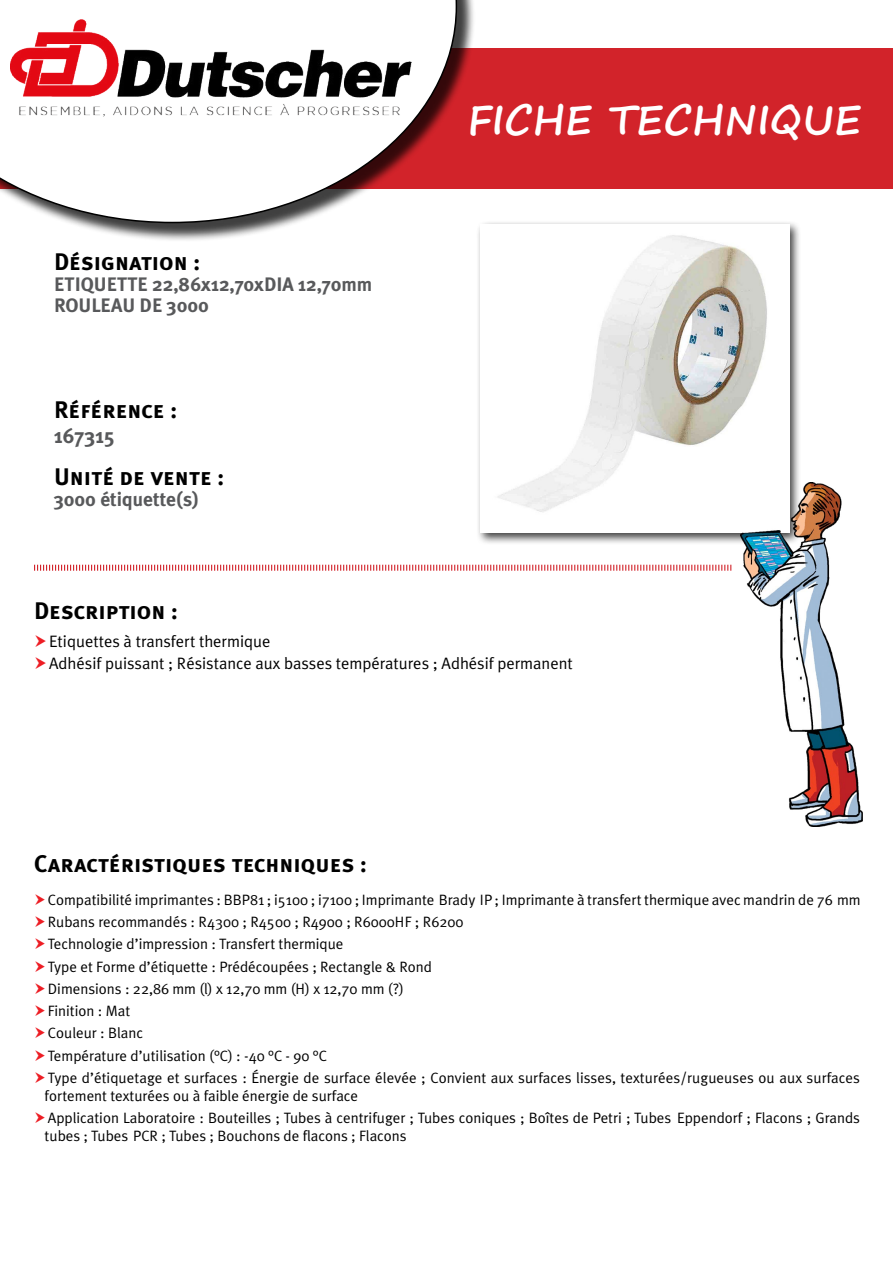
<style>
.page{position:relative;width:893px;height:1263px;background:#fff}
.page>*{position:absolute;margin:0;border:0;box-sizing:border-box;transform-origin:0 0}
.t1{font:700 40.5px "Segoe Print";color:#fff}
.t2{font:24px "Meta Plus Bold Caps";color:#000}
.t3{font:700 21px "Meta Plus";color:#58595b}
.t4{font:700 19.5px/21px "Meta Plus";color:#58595b}
.t5{font:16.5px/22.2px "Meta Plus Normal";color:#000}
.t6{font:15px/22.2px "Meta Plus Normal";color:#000}
</style>
<div class="page">
<div style="left:0;top:49px;width:893px;height:140px;background:#d2232a"></div>
<div style="left:0;top:0;width:475px;height:242px;background:#000;opacity:.75"></div>
<svg style="left:0;top:0;width:457px;height:223px"></svg>
<div style="left:476px;top:220px;width:326px;height:325px;background:#000;opacity:.75"></div>
<img style="left:480px;top:224px;width:309px;height:309px">
<svg style="left:34px;top:564px;width:698px;height:7px"></svg>
<img style="left:741px;top:483px;width:121px;height:343px">
<h2 class="t2" style="left:54px;top:248px;width:148px">Désignation :</h2>
<h3 class="t4" style="left:54px;top:274px;width:320px">ETIQUETTE 22,86x12,70xDIA 12,70mm<br>ROULEAU DE 3000</h3>
<h2 class="t2" style="left:54px;top:396px;width:125px">Référence :</h2>
<h3 class="t3" style="left:54px;top:424px;width:62px">167315</h3>
<h2 class="t2" style="left:54px;top:463px;width:172px">Unité de vente :</h2>
<h3 class="t4" style="left:54px;top:489px;width:146px">3000 étiquette(s)</h3>
<h2 class="t2" style="left:34px;top:596px;width:146px">Description :</h2>
<h1 class="t1" style="left:467px;top:83px;width:395px">FICHE TECHNIQUE</h1>
<p class="t5" style="left:49px;top:630px;width:525px">Etiquettes à transfert thermique<br>Adhésif puissant ; Résistance aux basses températures ; Adhésif permanent</p>
<h2 class="t2" style="left:34px;top:850px;width:335px">Caractéristiques techniques :</h2>
<p class="t6" style="left:48px;top:888px;width:814px">Compatibilité imprimantes : BBP81 ; i5100 ; i7100 ; Imprimante Brady IP ; Imprimante à transfert thermique avec mandrin de 76 mm Rubans recommandés : R4300 ; R4500 ; R4900 ; R6000HF ; R6200<br>Technologie d’impression : Transfert thermique<br>Type et Forme d’étiquette : Prédécoupées ; Rectangle &amp; Rond<br>Dimensions : 22,86 mm (l) x 12,70 mm (H) x 12,70 mm (?)<br>Finition : Mat<br>Couleur : Blanc<br>Température d’utilisation (°C) : -40 °C - 90 °C<br>Type d’étiquetage et surfaces : Énergie de surface élevée ; Convient aux surfaces lisses, texturées/rugueuses ou aux surfaces</p>
<p class="t6" style="left:45px;top:1084px;width:817px">fortement texturées ou à faible énergie de surface<br>Application Laboratoire : Bouteilles ; Tubes à centrifuger ; Tubes coniques ; Boîtes de Petri ; Tubes Eppendorf ; Flacons ; Grands</p>
<p class="t6" style="left:45px;top:1124px;width:364px">tubes ; Tubes PCR ; Tubes ; Bouchons de flacons ; Flacons</p>
</div>
